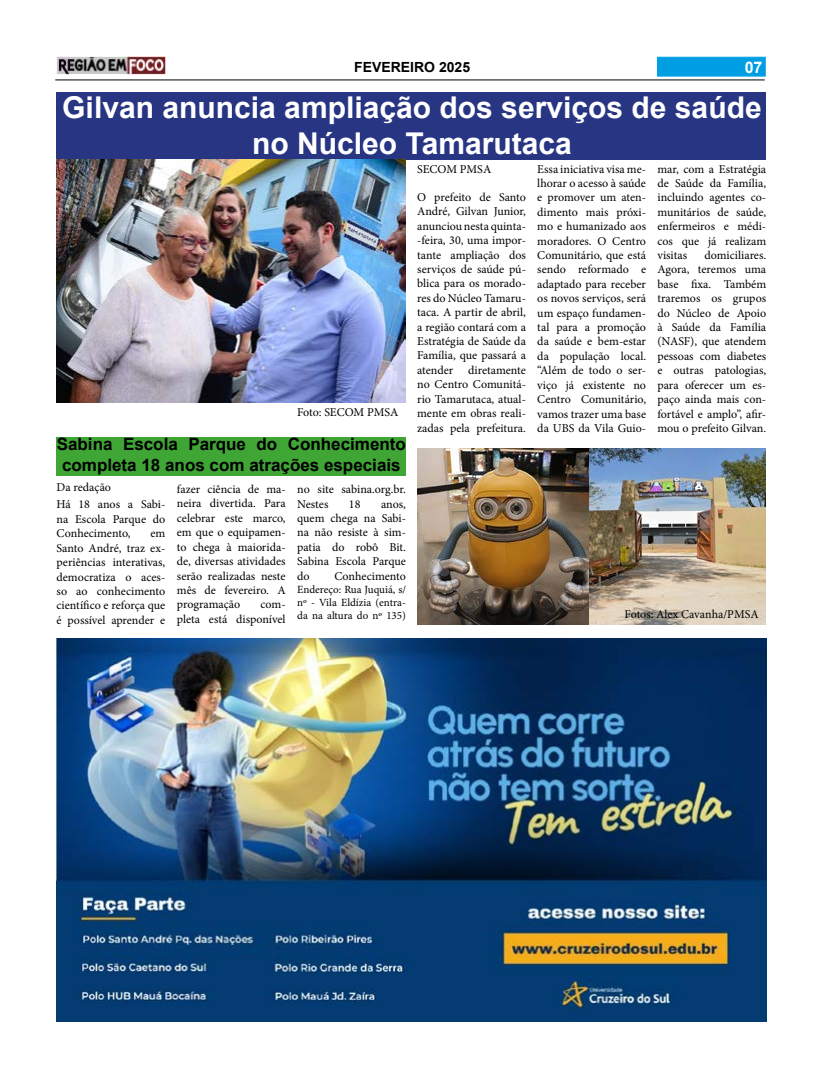
<style>
.page{position:relative;width:823px;height:1078px;background:#fff}
.page>*{position:absolute;margin:0;border:0;box-sizing:border-box;transform-origin:0 0}
.t1{font:700 30px/36px "Arial";color:#fff;text-align:center}
.t2{font:700 17px/20.4px "Arial";color:#000;text-align:center}
.t3{font:700 16px "Arial";color:#fff}
.t4{font:700 14px "Arial";color:#000}
.t5{font:12px/14.4px "Minion Pro";color:#000;text-align:justify}
.t6{font:11px/13.2px "Minion Pro";color:#000;text-align:justify}
</style>
<div class="page">
<img style="left:57px;top:56px;width:108px;height:18px">
<div style="left:656px;top:57px;width:109px;height:20px;background:#009fe3;border:1px solid #009fe3"></div>
<hr style="left:55px;top:79px;width:709px;height:1px;background:#000">
<img style="left:57px;top:638px;width:708px;height:382px">
<div style="left:56px;top:92px;width:709px;height:67px;background:#283583"></div>
<img style="left:56px;top:159px;width:349px;height:244px">
<div style="left:57px;top:437px;width:349px;height:39px;background:#3fa535"></div>
<img style="left:417px;top:448px;width:348px;height:176px">
<p class="t4" style="left:354px;top:57px;width:117px">FEVEREIRO 2025</p>
<h3 class="t3" style="left:744px;top:56px;width:19px">07</h3>
<h1 class="t1" style="left:62px;top:90px;width:700px">Gilvan anuncia ampliação dos serviços de saúde no Núcleo Tamarutaca</h1>
<p class="t5" style="left:417px;top:190px;width:110px">O prefeito de Santo André, Gilvan Junior, anunciou nesta quinta--feira, 30, uma impor&shy;tante ampliação dos serviços de saúde pú&shy;blica para os morado&shy;res do Núcleo Tamaru&shy;taca. A partir de abril, a região contará com a Estratégia de Saúde da Família, que passará a atender diretamente no Centro Comunitá&shy;rio Tamarutaca, atual&shy;mente em obras reali&shy;zadas pela prefeitura.</p>
<p class="t5" style="left:417px;top:161px;width:76px">SECOM PMSA</p>
<p class="t5" style="left:537px;top:161px;width:110px">Essa iniciativa visa me&shy;lhorar o acesso à saúde e promover um aten&shy;dimento mais próxi&shy;mo e humanizado aos moradores. O Centro Comunitário, que está sendo reformado e adaptado para receber os novos serviços, será um espaço fundamen&shy;tal para a promoção da saúde e bem-estar da população local. “Além de todo o ser&shy;viço já existente no Centro Comunitário, vamos trazer uma base da UBS da Vila Guio-</p>
<p class="t5" style="left:657px;top:161px;width:110px">mar, com a Estratégia de Saúde da Família, incluindo agentes co&shy;munitários de saúde, enfermeiros e médi&shy;cos que já realizam visitas</p>
<p class="t5" style="left:657px;top:248px;width:110px;text-indent:47px">domiciliares.<br>Agora, teremos uma base fixa. Também traremos os grupos do Núcleo de Apoio à Saúde da Família (NASF), que atendem pessoas com diabetes e outras patologias, para oferecer um es&shy;paço ainda mais con&shy;fortável e amplo”, afir&shy;mou o prefeito Gilvan.</p>
<p class="t5" style="left:297px;top:405px;width:103px">Foto: SECOM PMSA</p>
<h2 class="t2" style="left:57px;top:434px;width:350px">Sabina Escola Parque do Conhecimento completa 18 anos com atrações especiais</h2>
<p class="t5" style="left:56px;top:497px;width:110px">Há 18 anos a Sabi&shy;na Escola Parque do Conhecimento,</p>
<p class="t5" style="left:56px;top:480px;width:56px">Da redação</p>
<p class="t5" style="left:297px;top:482px;width:110px">no site sabina.org.br.<br>Nestes</p>
<p class="t5" style="left:177px;top:482px;width:110px">fazer ciência de ma&shy;neira divertida. Para celebrar este marco, em que o equipamen&shy;to chega à maiorida&shy;de, diversas atividades serão realizadas neste mês de fevereiro. A programação</p>
<p class="t5" style="left:349px;top:496px;width:13px">18</p>
<p class="t5" style="left:297px;top:496px;width:110px;text-indent:84px">anos, quem chega na Sabi&shy;na não resiste à sim&shy;patia do robô Bit.<br>Sabina Escola Parque do</p>
<p class="t5" style="left:56px;top:526px;width:110px;text-indent:94px">em Santo André, traz ex&shy;periências interativas, democratiza o aces&shy;so ao conhecimento científico e reforça que é possível aprender e</p>
<p class="t5" style="left:334px;top:568px;width:73px">Conhecimento</p>
<p class="t6" style="left:297px;top:582px;width:110px">Endereço: Rua Juquiá, s/ nº - Vila Eldízia (entra&shy;da na altura do nº 135)</p>
<p class="t5" style="left:177px;top:597px;width:110px;text-align:right">com-<br>pleta está disponível</p>
<p class="t5" style="left:624px;top:607px;width:136px">Fotos: Alex Cavanha/PMSA</p>
</div>
